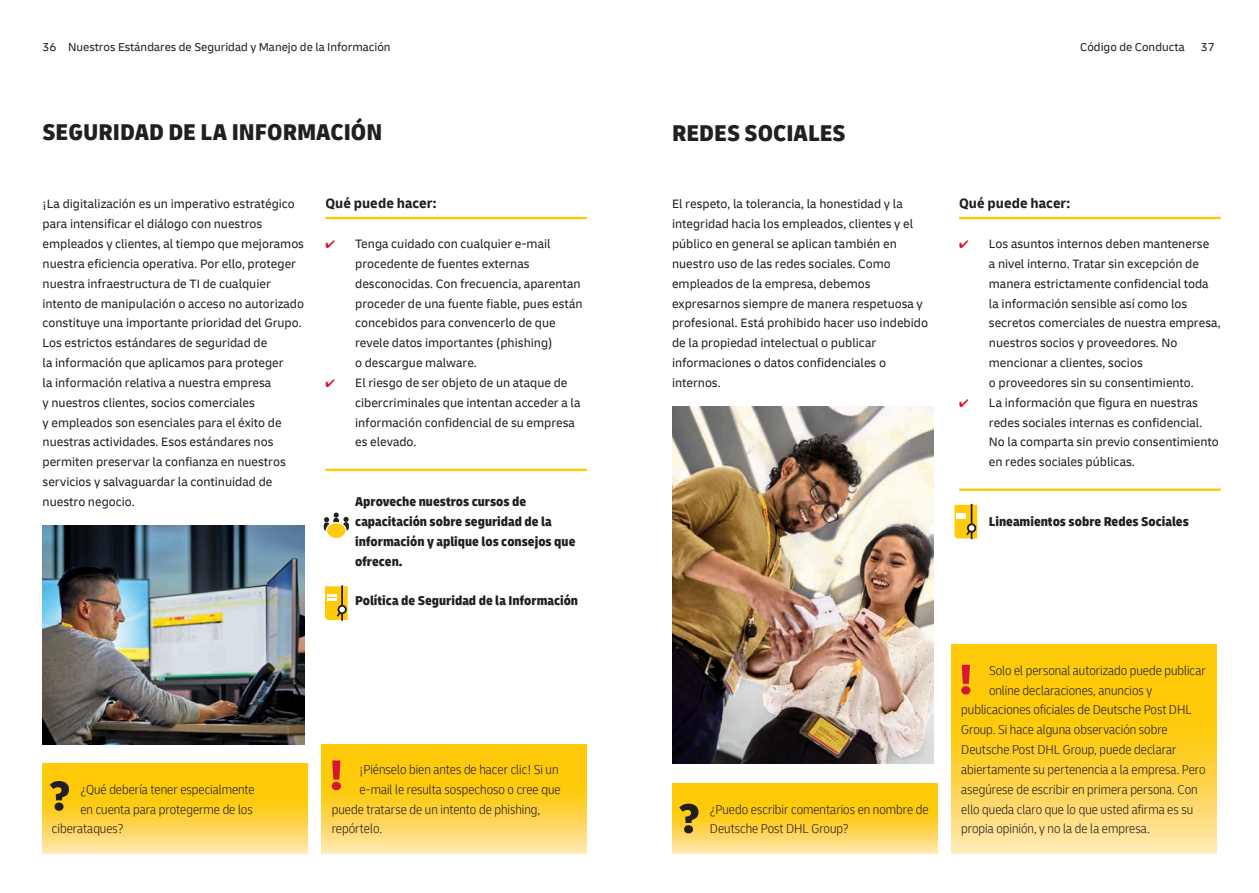
<style>
.page{position:relative;width:1259px;height:893px;background:#fff}
.page>*{position:absolute;margin:0;border:0;box-sizing:border-box;transform-origin:0 0}
.t1{font:900 condensed 24px "Delivery";color:#231f20}
.t2{font:700 14.25px "Delivery";color:#231f20}
.t3{font:300 condensed 13.5px/19.8px "Delivery";color:#231f20}
.t4{font:900 condensed 13.5px/19.8px "Delivery";color:#231f20}
.t5{font:12.75px/19.8px "Delivery";color:#231f20}
.t6{font:12px "Delivery";color:#231f20}
.s1{color:#d71634}
</style>
<div class="page">
<img style="left:43px;top:526px;width:261px;height:218px">
<img style="left:672px;top:407px;width:261px;height:357px">
<hr style="left:325px;top:217px;width:262px;height:2px;background:#feca0a">
<hr style="left:325px;top:469px;width:262px;height:2px;background:#feca0a">
<hr style="left:959px;top:217px;width:261px;height:2px;background:#feca0a">
<hr style="left:959px;top:488px;width:261px;height:3px;background:#feca0a">
<svg style="left:43px;top:764px;width:265px;height:89px;background:#fed13a"></svg>
<svg style="left:321px;top:744px;width:266px;height:109px;background:#fed13a"></svg>
<svg style="left:50px;top:781px;width:19px;height:30px"></svg>
<svg style="left:332px;top:760px;width:9px;height:30px"></svg>
<svg style="left:672px;top:784px;width:265px;height:69px;background:#fed139"></svg>
<svg style="left:951px;top:645px;width:265px;height:208px;background:#fed13a"></svg>
<svg style="left:679px;top:804px;width:19px;height:29px"></svg>
<svg style="left:961px;top:665px;width:9px;height:29px"></svg>
<hr style="left:341px;top:585px;width:2px;height:36px;background:#231f20">
<svg style="left:325px;top:586px;width:23px;height:34px"></svg>
<hr style="left:970px;top:504px;width:2px;height:35px;background:#231f20">
<svg style="left:954px;top:505px;width:23px;height:33px"></svg>
<svg style="left:324px;top:522px;width:5px;height:9px"></svg>
<svg style="left:324px;top:513px;width:25px;height:9px"></svg>
<div style="left:343px;top:522px;width:6px;height:9px;background:#231f20;border-radius:3px"></div>
<div style="left:326px;top:523px;width:20px;height:15px;background:#feca0a;border-radius:50%"></div>
<div style="left:326px;top:522px;width:21px;height:17px;border:1px solid #fff;border-radius:50%"></div>
<p class="t6" style="left:43px;top:40px;width:350px">36 Nuestros Estándares de Seguridad y Manejo de la Información</p>
<p class="t6" style="left:1080px;top:40px;width:106px">Código de Conducta</p>
<p class="t6" style="left:1200px;top:40px;width:16px">37</p>
<h1 class="t1" style="left:43px;top:117px;width:341px">SEGURIDAD DE LA INFORMACIÓN</h1>
<p class="t5" style="left:43px;top:194px;width:263px">¡La digitalización es un imperativo estratégico para intensificar el diálogo con nuestros empleados y clientes, al tiempo que mejoramos nuestra eficiencia operativa. Por ello, proteger nuestra infraestructura de TI de cualquier intento de manipulación o acceso no autorizado constituye una importante prioridad del Grupo.<br>Los estrictos estándares de seguridad de<br>la información que aplicamos para proteger<br>la información relativa a nuestra empresa<br>y nuestros clientes, socios comerciales<br>y empleados son esenciales para el éxito de nuestras actividades. Esos estándares nos permiten preservar la confianza en nuestros servicios y salvaguardar la continuidad de nuestro negocio.</p>
<p class="t2" style="left:325px;top:195px;width:113px">Qué puede hacer:</p>
<p class="t5" style="left:355px;top:234px;width:229px;text-indent:-30px"><span class="s1">✔</span> Tenga cuidado con cualquier e-mail procedente de fuentes externas desconocidas. Con frecuencia, aparentan proceder de una fuente fiable, pues están concebidos para convencerlo de que revele datos importantes (phishing)<br>o descargue malware.</p>
<p class="t5" style="left:355px;top:373px;width:227px;text-indent:-30px"><span class="s1">✔</span> El riesgo de ser objeto de un ataque de cibercriminales que intentan acceder a la información confidencial de su empresa es elevado.</p>
<p class="t4" style="left:355px;top:492px;width:222px">Aproveche nuestros cursos de capacitación sobre seguridad de la información y aplique los consejos que ofrecen.</p>
<p class="t4" style="left:355px;top:591px;width:224px">Política de Seguridad de la Información</p>
<p class="t3" style="left:80px;top:779px;width:176px">¿Qué debería tener especialmente</p>
<p class="t3" style="left:80px;top:799px;width:174px">en cuenta para protegerme de los</p>
<p class="t3" style="left:52px;top:819px;width:73px">ciberataques?</p>
<p class="t3" style="left:359px;top:759px;width:200px">¡Piénselo bien antes de hacer clic! Si un</p>
<p class="t3" style="left:359px;top:779px;width:203px">e-mail le resulta sospechoso o cree que</p>
<p class="t3" style="left:332px;top:799px;width:210px">puede tratarse de un intento de phishing,</p>
<p class="t3" style="left:332px;top:819px;width:52px">repórtelo.</p>
<h1 class="t1" style="left:672px;top:118px;width:175px">REDES SOCIALES</h1>
<p class="t5" style="left:672px;top:194px;width:257px">El respeto, la tolerancia, la honestidad y la integridad hacia los empleados, clientes y el público en general se aplican también en nuestro uso de las redes sociales. Como empleados de la empresa, debemos expresarnos siempre de manera respetuosa y profesional. Está prohibido hacer uso indebido de la propiedad intelectual o publicar informaciones o datos confidenciales o internos.</p>
<p class="t2" style="left:959px;top:195px;width:113px">Qué puede hacer:</p>
<p class="t5" style="left:989px;top:234px;width:233px;text-indent:-30px"><span class="s1">✔</span> Los asuntos internos deben mantenerse<br>a nivel interno. Tratar sin excepción de manera estrictamente confidencial toda la información sensible así como los secretos comerciales de nuestra empresa, nuestros socios y proveedores. No mencionar a clientes, socios<br>o proveedores sin su consentimiento.</p>
<p class="t5" style="left:989px;top:393px;width:231px;text-indent:-30px"><span class="s1">✔</span> La información que figura en nuestras redes sociales internas es confidencial.<br>No la comparta sin previo consentimiento en redes sociales públicas.</p>
<p class="t4" style="left:989px;top:512px;width:201px">Lineamientos sobre Redes Sociales</p>
<p class="t3" style="left:710px;top:799px;width:220px">¿Puedo escribir comentarios en nombre de<br>Deutsche Post DHL Group?</p>
<p class="t3" style="left:989px;top:660px;width:218px">Solo el personal autorizado puede publicar</p>
<p class="t3" style="left:989px;top:680px;width:165px">online declaraciones, anuncios y</p>
<p class="t3" style="left:961px;top:700px;width:232px">publicaciones oficiales de Deutsche Post DHL</p>
<p class="t3" style="left:961px;top:720px;width:208px">Group. Si hace alguna observación sobre</p>
<p class="t3" style="left:961px;top:740px;width:217px">Deutsche Post DHL Group, puede declarar</p>
<p class="t3" style="left:961px;top:759px;width:246px">abiertamente su pertenencia a la empresa. Pero</p>
<p class="t3" style="left:961px;top:779px;width:238px">asegúrese de escribir en primera persona. Con</p>
<p class="t3" style="left:961px;top:799px;width:233px">ello queda claro que lo que usted afirma es su</p>
<p class="t3" style="left:961px;top:819px;width:190px">propia opinión, y no la de la empresa.</p>
</div>
